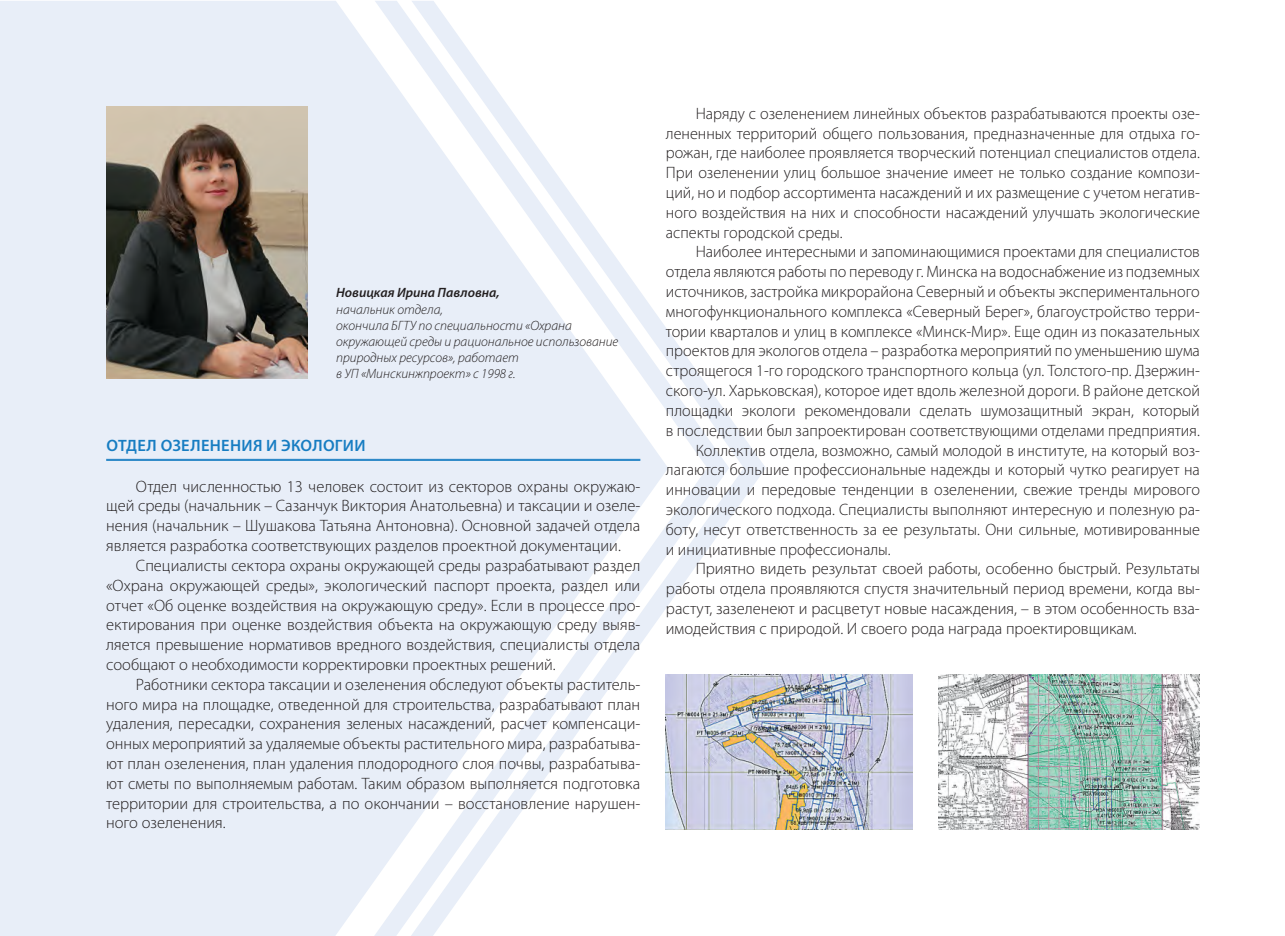
<style>
.page{position:relative;width:1285px;height:936px;background:#fff}
.page>*{position:absolute;margin:0;border:0;box-sizing:border-box;transform-origin:0 0}
.t1{font:300 16.5px/19.8px "Myriad Pro";color:#231f20;text-align:justify}
.t2{font:600 16.5px "Myriad Pro";letter-spacing:.02em;color:#177dc2}
.t3{font:italic 300 13.5px/16.2px "Myriad Pro";color:#231f20}
.t4{font:italic 600 13.5px "Myriad Pro";color:#231f20}
</style>
<div class="page">
<svg style="left:729px;top:417px;width:36px;height:413px"></svg>
<div style="left:0;top:1px;width:374px;height:934px;background:#e8eef8"></div>
<svg style="left:374px;top:1px;width:355px;height:934px;fill:#eef2f9"></svg>
<hr style="left:106px;top:459px;width:534px;height:1px;background:#177dc2">
<hr style="left:106px;top:460px;width:534px;height:1px;background:#177dc2">
<img style="left:106px;top:106px;width:201px;height:272px">
<img style="left:665px;top:674px;width:247px;height:155px">
<img style="left:938px;top:674px;width:261px;height:155px">
<p class="t4" style="left:336px;top:284px;width:165px">Новицкая Ирина Павловна,</p>
<p class="t3" style="left:336px;top:301px;width:284px">начальник отдела,<br>окончила БГТУ по специальности «Охрана окружающей среды и рациональное использование природных ресурсов», работает<br>в УП «Минскинжпроект» с 1998 г.</p>
<p class="t2" style="left:106px;top:434px;width:261px">ОТДЕЛ ОЗЕЛЕНЕНИЯ И ЭКОЛОГИИ</p>
<p class="t1" style="left:106px;top:476px;width:535px;text-indent:30px">Отдел численностью 13 человек состоит из секторов охраны окружаю&shy;щей среды (начальник – Сазанчук Виктория Анатольевна) и таксации и озеле&shy;нения (начальник – Шушакова Татьяна Антоновна). Основной задачей отдела является разработка соответствующих разделов проектной документации.</p>
<p class="t1" style="left:106px;top:555px;width:535px;text-indent:30px">Специалисты сектора охраны окружающей среды разрабатывают раздел «Охрана окружающей среды», экологический паспорт проекта, раздел или отчет «Об оценке воздействия на окружающую среду». Если в процессе про&shy;ектирования при оценке воздействия объекта на окружающую среду выяв&shy;ляется превышение нормативов вредного воздействия, специалисты отдела сообщают о необходимости корректировки проектных решений.</p>
<p class="t1" style="left:106px;top:674px;width:535px;text-indent:30px">Работники сектора таксации и озеленения обследуют объекты раститель&shy;ного мира на площадке, отведенной для строительства, разрабатывают план удаления, пересадки, сохранения зеленых насаждений, расчет компенсаци&shy;онных мероприятий за удаляемые объекты растительного мира, разрабатыва&shy;ют план озеленения, план удаления плодородного слоя почвы, разрабатыва&shy;ют сметы по выполняемым работам. Таким образом выполняется подготовка территории для строительства, а по окончании – восстановление нарушен&shy;ного озеленения.</p>
<p class="t1" style="left:665px;top:104px;width:535px;text-indent:30px">Наряду с озеленением линейных объектов разрабатываются проекты озе&shy;лененных территорий общего пользования, предназначенные для отдыха го&shy;рожан, где наиболее проявляется творческий потенциал специалистов отдела.<br>При озеленении улиц большое значение имеет не только создание компози&shy;ций, но и подбор ассортимента насаждений и их размещение с учетом негатив&shy;ного воздействия на них и способности насаждений улучшать экологические аспекты городской среды.</p>
<p class="t1" style="left:695px;top:242px;width:505px">Наиболее интересными и запоминающимися проектами для специалистов</p>
<p class="t1" style="left:665px;top:262px;width:535px">отдела являются работы по переводу г. Минска на водоснабжение из подземных</p>
<p class="t1" style="left:665px;top:282px;width:535px">источников, застройка микрорайона Северный и объекты экспериментального</p>
<p class="t1" style="left:665px;top:302px;width:535px">многофункционального комплекса «Северный Берег», благоустройство терри-</p>
<p class="t1" style="left:665px;top:321px;width:535px">тории кварталов и улиц в комплексе «Минск-Мир». Еще один из показательных</p>
<p class="t1" style="left:665px;top:341px;width:535px">проектов для экологов отдела – разработка мероприятий по уменьшению шума</p>
<p class="t1" style="left:665px;top:361px;width:535px">строящегося 1-го городского транспортного кольца (ул. Толстого-пр. Дзержин-</p>
<p class="t1" style="left:665px;top:381px;width:535px">ского-ул. Харьковская), которое идет вдоль железной дороги. В районе детской</p>
<p class="t1" style="left:665px;top:401px;width:535px">площадки экологи рекомендовали сделать шумозащитный экран, который</p>
<p class="t1" style="left:665px;top:420px;width:535px">в последствии был запроектирован соответствующими отделами предприятия.</p>
<p class="t1" style="left:695px;top:440px;width:505px">Коллектив отдела, возможно, самый молодой в институте, на который воз-</p>
<p class="t1" style="left:665px;top:460px;width:535px">лагаются большие профессиональные надежды и который чутко реагирует на</p>
<p class="t1" style="left:665px;top:480px;width:535px">инновации и передовые тенденции в озеленении, свежие тренды мирового</p>
<p class="t1" style="left:665px;top:500px;width:535px">экологического подхода. Специалисты выполняют интересную и полезную ра-</p>
<p class="t1" style="left:665px;top:519px;width:535px">боту, несут ответственность за ее результаты. Они сильные, мотивированные</p>
<p class="t1" style="left:665px;top:539px;width:226px">и инициативные профессионалы.</p>
<p class="t1" style="left:695px;top:559px;width:505px">Приятно видеть результат своей работы, особенно быстрый. Результаты</p>
<p class="t1" style="left:665px;top:579px;width:535px">работы отдела проявляются спустя значительный период времени, когда вы-</p>
<p class="t1" style="left:665px;top:599px;width:535px">растут, зазеленеют и расцветут новые насаждения, – в этом особенность вза-</p>
<p class="t1" style="left:665px;top:618px;width:472px">имодействия с природой. И своего рода награда проектировщикам.</p>
</div>
